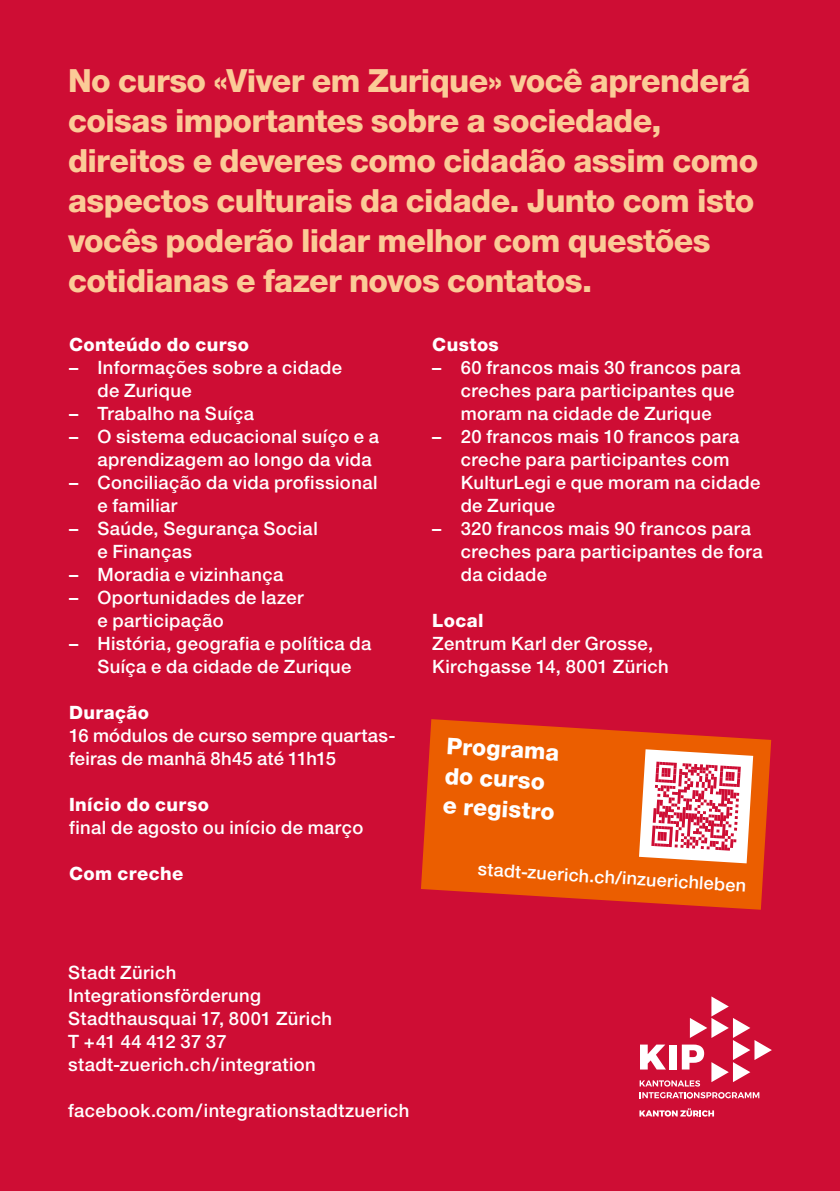
<style>
.page{position:relative;width:840px;height:1191px;background:#fff}
.page>*{position:absolute;margin:0;border:0;box-sizing:border-box;transform-origin:0 0}
._04_Text_Medium_9_2p{font:800 32px/40px "Helvetica Neue LT Pro";letter-spacing:-.02em;color:#fbcb97}
._01_Titel_Heavy_48pt{font:800 23px/30px "Helvetica Neue LT Pro";color:#fff}
._04_Text_Medium_9_2p-2{font:500 18.4px/23px "Helvetica Neue LT Pro";letter-spacing:.025em;color:#fff}
._04_Text_Medium_9_2p-3{font:800 18.4px "Helvetica Neue LT Pro";letter-spacing:.02em;color:#fff}
._04_Text_Medium_9_2p-4{font:500 18.4px "Helvetica Neue LT Pro";letter-spacing:-.01em;color:#fff}
._01_Titel_Heavy_48pt-2{font:500 18px "Helvetica Neue LT Pro";color:#fff}
.s1{font-weight:800}
</style>
<div class="page">
<div style="left:0;top:0;width:839px;height:1191px;background:#ce0d34"></div>
<svg style="left:639px;top:1092px;width:120px;height:6px"></svg>
<svg style="left:639px;top:1108px;width:74px;height:8px"></svg>
<svg style="left:639px;top:996px;width:132px;height:90px"></svg>
<svg style="left:421px;top:719px;width:349px;height:190px;fill:#eb5e00"></svg>
<svg style="left:638px;top:749px;width:114px;height:114px"></svg>
<p class="_04_Text_Medium_9_2p" style="left:68px;top:60px;width:691px">No curso «Viver em Zurique» você aprenderá coisas importantes sobre a sociedade, direitos e deveres como cidadão assim como aspectos culturais da cidade. Junto com isto vocês poderão lidar melhor com questões cotidianas e fazer novos contatos.</p>
<p class="_04_Text_Medium_9_2p-3" style="left:69px;top:334px;width:181px">Conteúdo do curso</p>
<p class="_04_Text_Medium_9_2p-2" style="left:97px;top:356px;width:246px;text-indent:-28px">– Informações sobre a cidade de Zurique</p>
<p class="_04_Text_Medium_9_2p-2" style="left:69px;top:402px;width:186px">– Trabalho na Suíça</p>
<p class="_04_Text_Medium_9_2p-2" style="left:97px;top:425px;width:283px;text-indent:-28px">– O sistema educacional suíço e a aprendizagem ao longo da vida</p>
<p class="_04_Text_Medium_9_2p-2" style="left:97px;top:471px;width:281px;text-indent:-28px">– Conciliação da vida profissional e familiar</p>
<p class="_04_Text_Medium_9_2p-2" style="left:97px;top:517px;width:222px;text-indent:-28px">– Saúde, Segurança Social e Finanças</p>
<p class="_04_Text_Medium_9_2p-2" style="left:69px;top:563px;width:215px">– Moradia e vizinhança</p>
<p class="_04_Text_Medium_9_2p-2" style="left:97px;top:586px;width:208px;text-indent:-28px">– Oportunidades de lazer e participação</p>
<p class="_04_Text_Medium_9_2p-2" style="left:69px;top:632px;width:303px;text-align:center">– História, geografia e política da<br>Suíça e da cidade de Zurique</p>
<p class="_04_Text_Medium_9_2p-2" style="left:69px;top:701px;width:328px"><span class="s1">Duração<br></span>16 módulos de curso sempre quartas&shy;feiras de manhã 8h45 até 11h15</p>
<p class="_04_Text_Medium_9_2p-3" style="left:69px;top:794px;width:141px">Início do curso</p>
<p class="_04_Text_Medium_9_2p-2" style="left:69px;top:816px;width:296px">final de agosto ou início de março</p>
<p class="_04_Text_Medium_9_2p-3" style="left:69px;top:863px;width:116px">Com creche</p>
<p class="_04_Text_Medium_9_2p-3" style="left:432px;top:334px;width:68px">Custos</p>
<p class="_04_Text_Medium_9_2p-2" style="left:460px;top:356px;width:281px;text-indent:-28px">– 60 francos mais 30 francos para creches para participantes que moram na cidade de Zurique</p>
<p class="_04_Text_Medium_9_2p-2" style="left:460px;top:425px;width:301px;text-indent:-28px">– 20 francos mais 10 francos para creche para participantes com<br>KulturLegi e que moram na cidade de Zurique</p>
<p class="_04_Text_Medium_9_2p-2" style="left:460px;top:517px;width:303px;text-indent:-28px">– 320 francos mais 90 francos para creches para participantes de fora da cidade</p>
<p class="_04_Text_Medium_9_2p-3" style="left:432px;top:610px;width:53px">Local</p>
<p class="_04_Text_Medium_9_2p-2" style="left:432px;top:632px;width:222px">Zentrum Karl der Grosse,</p>
<p class="_04_Text_Medium_9_2p-2" style="left:432px;top:655px;width:238px">Kirchgasse 14, 8001 Zürich</p>
<h1 class="_01_Titel_Heavy_48pt" style="left:447px;top:730px;width:114px;rotate:4deg">Programa do curso e registro</h1>
<h1 class="_01_Titel_Heavy_48pt-2" style="left:478px;top:859px;width:270px;rotate:3deg">stadt-zuerich.ch/inzuerichleben</h1>
<p class="_04_Text_Medium_9_2p-2" style="left:68px;top:960px;width:110px">Stadt Zürich</p>
<p class="_04_Text_Medium_9_2p-2" style="left:68px;top:983px;width:194px">Integrationsförderung</p>
<p class="_04_Text_Medium_9_2p-2" style="left:68px;top:1006px;width:265px">Stadthausquai 17, 8001 Zürich</p>
<p class="_04_Text_Medium_9_2p-4" style="left:68px;top:1030px;width:160px">T +41 44 412 37 37</p>
<p class="_04_Text_Medium_9_2p-2" style="left:68px;top:1052px;width:249px">stadt-zuerich.ch/integration</p>
<p class="_04_Text_Medium_9_2p-2" style="left:68px;top:1098px;width:342px">facebook.com/integrationstadtzuerich</p>
</div>
